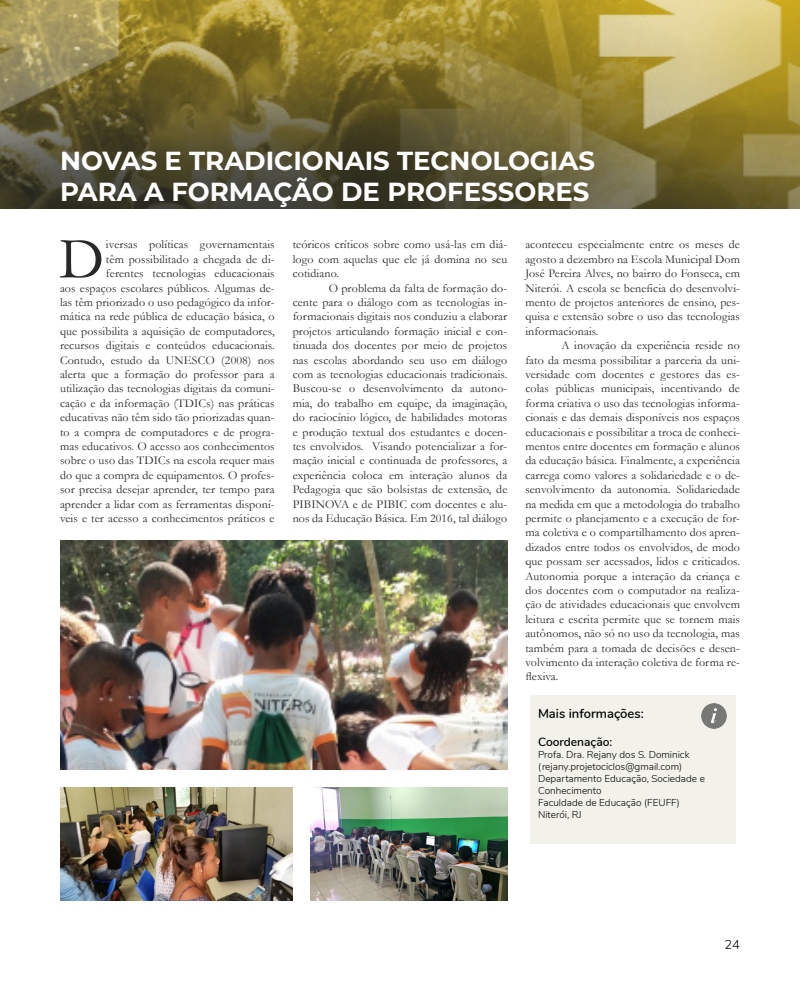
<style>
.page{position:relative;width:800px;height:991px;background:#fff}
.page>*{position:absolute;margin:0;border:0;box-sizing:border-box;transform-origin:0 0}
.t1{font:58.2px "Garamond";color:#282828}
.t2{font:700 26px/31.2px "Montserrat";color:#fff}
.t3{font:600 13px "Nunito";color:#000}
.t4{font:300 13px "Nunito";color:#000}
.t5{font:12px/14.4px "Garamond";letter-spacing:.01em;color:#282828;text-align:justify}
.t6{font:600 12px "Nunito";color:#000}
.t7{font:300 10px/12px "Nunito";color:#000}
</style>
<div class="page">
<img style="left:0;top:0;width:800px;height:208px">
<div style="left:530px;top:695px;width:206px;height:149px;background:#f2f2eb"></div>
<img style="left:60px;top:540px;width:447px;height:230px">
<img style="left:60px;top:788px;width:233px;height:113px">
<img style="left:311px;top:788px;width:196px;height:113px">
<img style="left:701px;top:703px;width:26px;height:26px">
<p class="t2" style="left:60px;top:143px;width:537px">NOVAS E TRADICIONAIS TECNOLOGIAS<br>PARA A FORMAÇÃO DE PROFESSORES</p>
<p class="t1" style="left:59px;top:220px;width:46px">D</p>
<p class="t5" style="left:60px;top:237px;width:216px;text-align:right">iversas políticas governamentais<br>têm possibilitado a chegada de di-<br>ferentes tecnologias educacionais<br>aos espaços escolares públicos. Algumas de&shy;las têm priorizado o uso pedagógico da infor&shy;mática na rede pública de educação básica, o que possibilita a aquisição de computadores, recursos digitais e conteúdos educacionais.<br>Contudo, estudo da UNESCO (2008) nos alerta que a formação do professor para a utilização das tecnologias digitais da comuni&shy;cação e da informação (TDICs) nas práticas educativas não têm sido tão priorizadas quan&shy;to a compra de computadores e de progra&shy;mas educativos. O acesso aos conhecimentos sobre o uso das TDICs na escola requer mais do que a compra de equipamentos. O profes&shy;sor precisa desejar aprender, ter tempo para aprender a lidar com as ferramentas disponí&shy;veis e ter acesso a conhecimentos práticos e</p>
<p class="t5" style="left:293px;top:237px;width:216px">teóricos críticos sobre como usá-las em diá&shy;logo com aquelas que ele já domina no seu cotidiano.</p>
<p class="t5" style="left:525px;top:237px;width:216px">aconteceu especialmente entre os meses de agosto a dezembro na Escola Municipal Dom José Pereira Alves, no bairro do Fonseca, em Niterói. A escola se beneficia do desenvolvi&shy;mento de projetos anteriores de ensino, pes&shy;quisa e extensão sobre o uso das tecnologias informacionais.</p>
<p class="t5" style="left:525px;top:338px;width:216px;text-indent:36px">A inovação da experiência reside no fato da mesma possibilitar a parceria da uni&shy;versidade com docentes e gestores das es&shy;colas públicas municipais, incentivando de forma criativa o uso das tecnologias informa&shy;cionais e das demais disponíveis nos espaços educacionais e possibilitar a troca de conheci&shy;mentos entre docentes em formação e alunos da educação básica. Finalmente, a experiência carrega como valores a solidariedade e o de&shy;senvolvimento da autonomia. Solidariedade na medida em que a metodologia do trabalho permite o planejamento e a execução de for&shy;ma coletiva e o compartilhamento dos apren&shy;dizados entre todos os envolvidos, de modo que possam ser acessados, lidos e criticados.<br>Autonomia porque a interação da criança e dos docentes com o computador na realiza&shy;ção de atividades educacionais que envolvem leitura e escrita permite que se tornem mais autônomos, não só no uso da tecnologia, mas também para a tomada de decisões e desen&shy;volvimento da interação coletiva de forma re&shy;flexiva.</p>
<p class="t3" style="left:538px;top:704px;width:107px">Mais informações:</p>
<p class="t6" style="left:538px;top:733px;width:76px">Coordenação:</p>
<p class="t7" style="left:538px;top:748px;width:153px">Profa. Dra. Rejany dos S. Dominick</p>
<p class="t7" style="left:538px;top:760px;width:146px">(rejany.projetociclos@gmail.com)</p>
<p class="t7" style="left:538px;top:772px;width:168px">Departamento Educação, Sociedade e<br>Conhecimento</p>
<p class="t7" style="left:538px;top:796px;width:143px">Faculdade de Educação (FEUFF)</p>
<p class="t7" style="left:538px;top:808px;width:45px">Niterói, RJ</p>
<p class="t5" style="left:293px;top:280px;width:216px;text-indent:36px">O problema da falta de formação do&shy;cente para o diálogo com as tecnologias in&shy;formacionais digitais nos conduziu a elaborar projetos articulando formação inicial e con&shy;tinuada dos docentes por meio de projetos nas escolas abordando seu uso em diálogo com as tecnologias educacionais tradicionais.<br>Buscou-se o desenvolvimento da autono&shy;mia, do trabalho em equipe, da imaginação, do raciocínio lógico, de habilidades motoras e produção textual dos estudantes e docen&shy;tes envolvidos. Visando potencializar a for&shy;mação inicial e continuada de professores, a experiência coloca em interação alunos da Pedagogia que são bolsistas de extensão, de PIBINOVA e de PIBIC com docentes e alu&shy;nos da Educação Básica. Em 2016, tal diálogo</p>
<p class="t4" style="left:724px;top:935px;width:17px">24</p>
</div>
